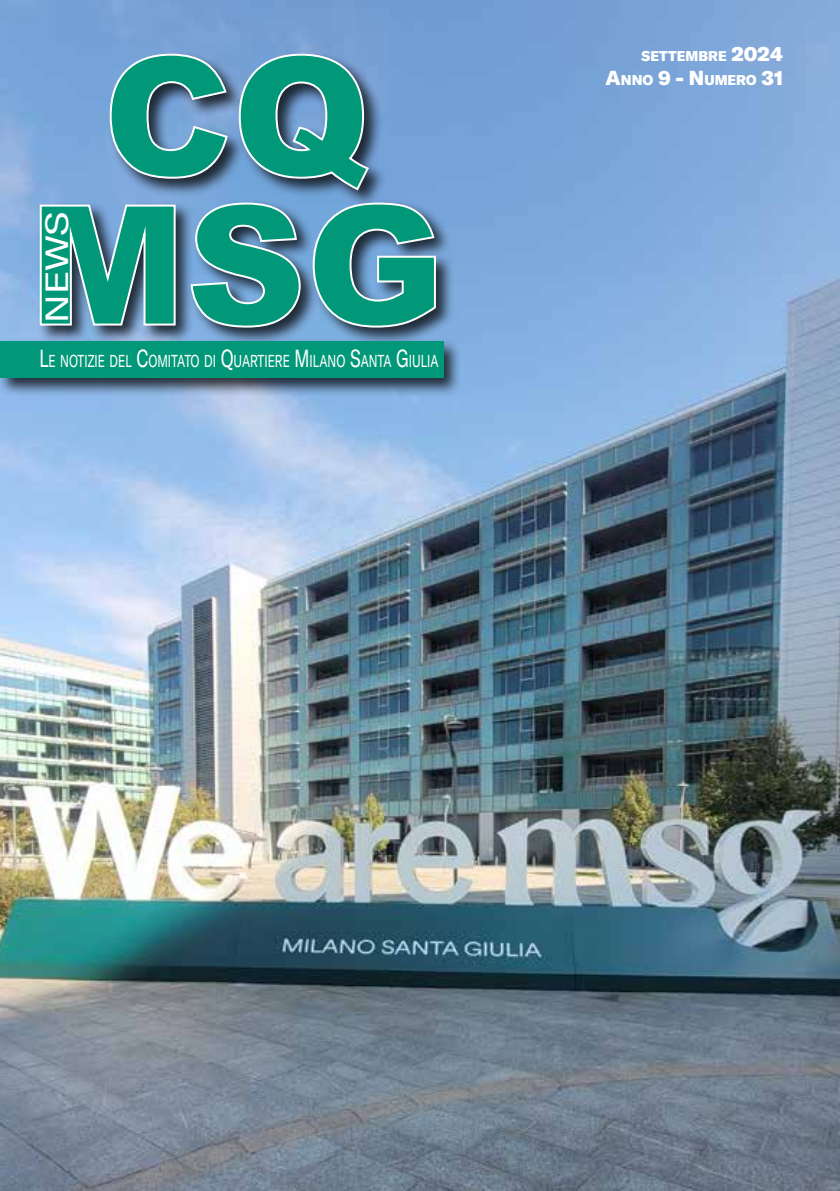
<style>
.page{position:relative;width:840px;height:1191px;background:#fff}
.page>*{position:absolute;margin:0;border:0;box-sizing:border-box;transform-origin:0 0}
.t1{font:31.6px "GT America";color:#fff;scale:1.26 1}
.t2{font:17px "GT America";color:#fff;scale:.72 1}
.t3{font:14px/24px "GT America Bl";color:#fff;text-align:right}
.s1{font-size:24.4px}
.s2{font-size:20px}
</style>
<div class="page">
<img style="left:0;top:0;width:839px;height:1191px">
<div style="left:37px;top:200px;width:417px;height:146px;background:#000;opacity:.75"></div>
<svg style="left:39px;top:201px;width:397px;height:127px;background:#339791"></svg>
<div style="left:107px;top:51px;width:279px;height:157px;background:#000;opacity:.75"></div>
<svg style="left:109px;top:53px;width:261px;height:139px;background:#3d969a"></svg>
<div style="left:0;top:338px;width:461px;height:59px;background:#000;opacity:.75"></div>
<div style="left:0;top:341px;width:443px;height:37px;background:#009878"></div>
<h1 class="t1" style="left:38px;top:323px;width:90px;rotate:-90deg">NEWS</h1>
<p class="t2" style="left:39px;top:351px;width:555px"><span class="s1">L</span>E NOTIZIE DEL <span class="s1">C</span>OMITATO DI <span class="s1">Q</span>UARTIERE <span class="s1">M</span> ILANO <span class="s1">S</span>ANTA <span class="s1">G</span>IULIA</p>
<p class="t3" style="left:605px;top:44px;width:179px">SETTEMBRE <span class="s2">2024<br>A</span>NNO <span class="s2">9 - N</span> UMERO <span class="s2">31</span></p>
</div>
